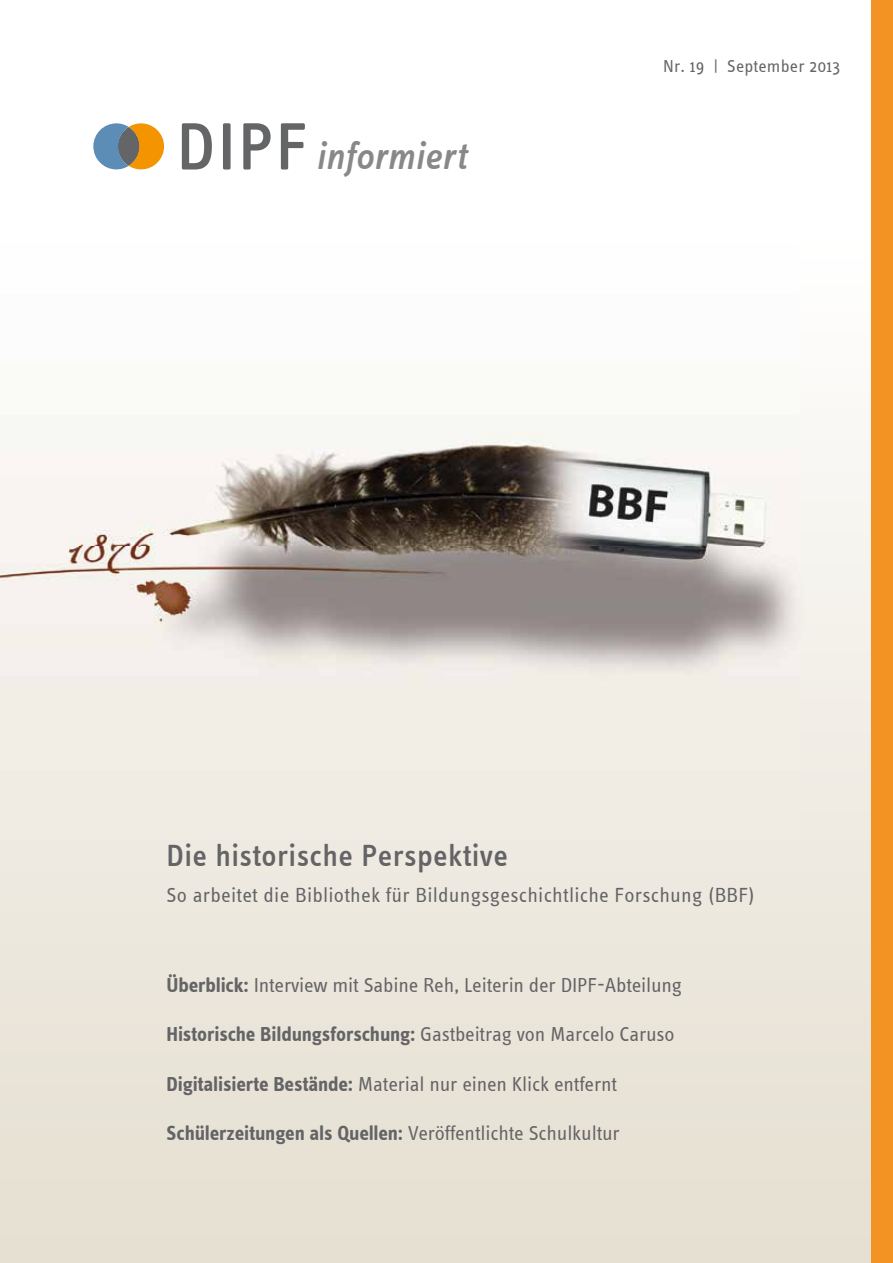
<style>
.page{position:relative;width:893px;height:1263px;background:#fff}
.page>*{position:absolute;margin:0;border:0;box-sizing:border-box;transform-origin:0 0}
.t1{font:italic 500 39px "Info Text";letter-spacing:.01em;color:#87888a}
.t2{font:500 31.5px "Info Text";letter-spacing:.01em;color:#646466}
.t3{font:21px "Info Text";letter-spacing:.01em;color:#646466}
.t4{font:20.85px "Info Text";letter-spacing:-.01em;color:#646466}
.t5{font:700 20.85px "Info Text";letter-spacing:-.01em;color:#646466}
.t6{font:17.85px "Info Text";letter-spacing:.01em;color:#646466}
.s1{font-style:normal;font-size:69px;color:#646567}
.s2{font-weight:700}
.s3{font-weight:400}
</style>
<div class="page">
<img style="left:0;top:27px;width:872px;height:1236px">
<img style="left:0;top:1119px;width:1px;height:143px">
<div style="left:872px;top:0;width:21px;height:1263px;background:#f29323"></div>
<svg style="left:93px;top:123px;width:71px;height:46px;background:#aa9b78"></svg>
<h1 class="t1" style="left:177px;top:135px;width:291px"><span class="s1">DIPF</span> informiert</h1>
<p class="t6" style="left:663px;top:57px;width:179px">Nr. 19 | September 2013</p>
<h2 class="t2" style="left:167px;top:838px;width:343px">Die historische Perspektive</h2>
<p class="t3" style="left:167px;top:884px;width:590px">So arbeitet die Bibliothek für Bildungsgeschichtliche Forschung (BBF)</p>
<p class="t4" style="left:167px;top:974px;width:517px"><span class="s2">Überblick:</span> Interview mit Sabine Reh, Leiterin der DIPF-Abteilung</p>
<p class="t5" style="left:167px;top:1022px;width:509px">Historische Bildungsforschung: <span class="s3">Gastbeitrag von Marcelo Caruso</span></p>
<p class="t4" style="left:167px;top:1073px;width:452px"><span class="s2">Digitalisierte Bestände:</span> Material nur einen Klick entfernt</p>
<p class="t5" style="left:167px;top:1121px;width:455px">Schülerzeitungen als Quellen: <span class="s3">Veröffentlichte Schulkultur</span></p>
</div>
